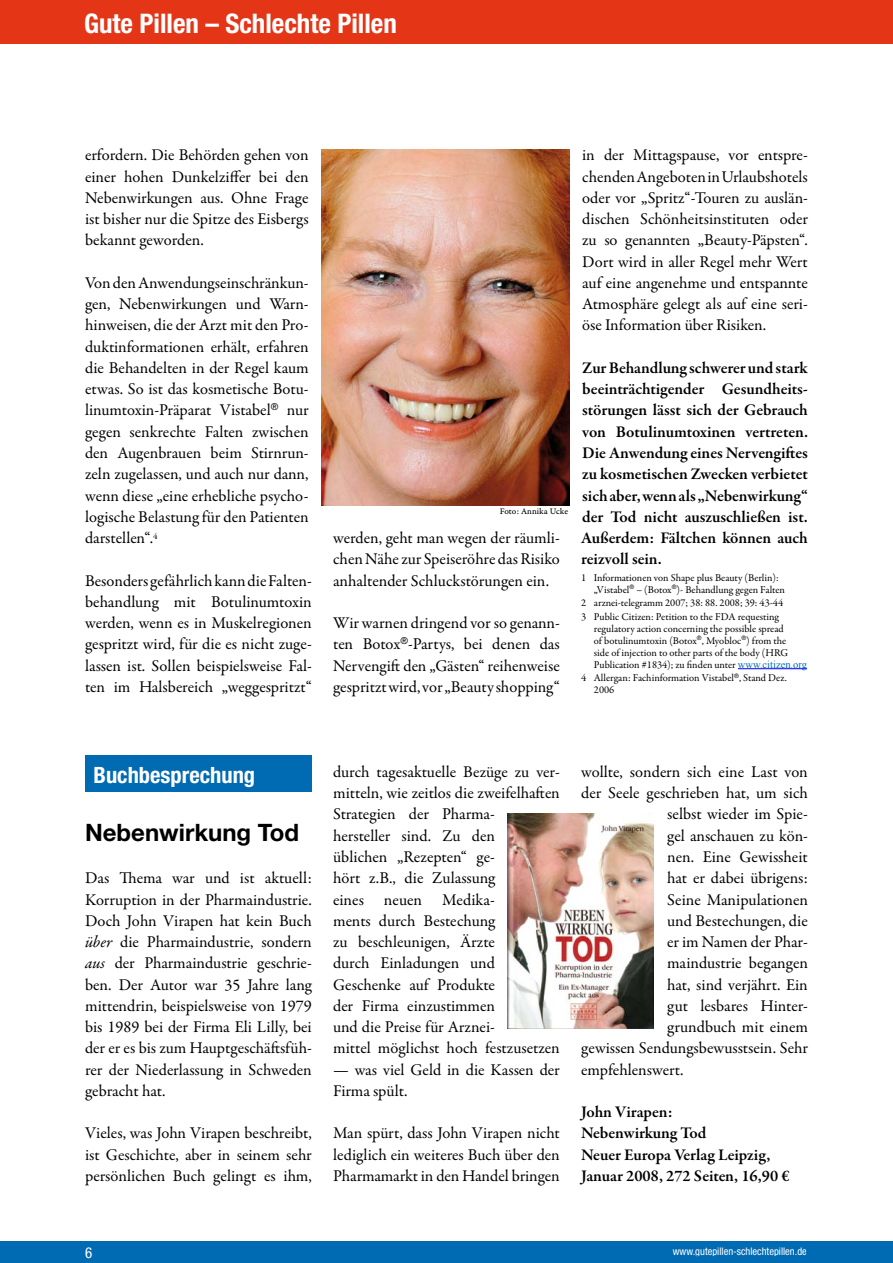
<style>
.page{position:relative;width:893px;height:1263px;background:#fff}
.page>*{position:absolute;margin:0;border:0;box-sizing:border-box;transform-origin:0 0}
.t1{font:700 condensed 27px "Helvetica Neue LT";color:#fff}
.Überschrift_1{font:700 24px "Helvetica Neue LT";color:#000}
.Kastentitel_weiss{font:700 condensed 22.5px "Helvetica Neue LT";color:#fff}
.Fusszeile{font:16.5px/21.3px "Garamond Premr Pro";color:#000;text-align:justify}
.Resumee{font:600 16.5px/21.3px "Garamond Premr Pro";letter-spacing:-.005em;color:#000;text-align:justify}
.t2{font:condensed 15px "Helvetica Neue LT";color:#fff}
.Endnotentext{font:10.5px/12px "Garamond Premr Pro";color:#000}
.Fusszeile-2{font:condensed 10.5px "Helvetica Neue LT";color:#fff}
.Fotograf{font:9px "Garamond Premr Pro Capt";color:#000}
.s1{font-family:"Times New Roman";color:#006ab3}
.s2{font-style:italic}
</style>
<div class="page">
<div style="left:0;top:0;width:893px;height:43px;background:#e53517"></div>
<div style="left:0;top:1241px;width:893px;height:22px;background:#006ab3"></div>
<div style="left:85px;top:756px;width:227px;height:36px;background:#006ab3"></div>
<img style="left:508px;top:813px;width:146px;height:215px">
<hr style="left:738px;top:668px;width:69px;height:1px;background:#00f">
<img style="left:321px;top:150px;width:248px;height:356px">
<p class="t1" style="left:84px;top:7px;width:314px">Gute Pillen – Schlechte Pillen</p>
<p class="Fusszeile" style="left:85px;top:145px;width:225px">erfordern. Die Behörden gehen von einer hohen Dunkelziffer bei den Nebenwirkungen aus. Ohne Frage ist bisher nur die Spitze des Eisbergs bekannt geworden.</p>
<p class="Fusszeile" style="left:85px;top:272px;width:225px">Von den Anwendungseinschränkun&shy;gen, Nebenwirkungen und Warn&shy;hinweisen, die der Arzt mit den Pro&shy;duktinformationen erhält, erfahren die Behandelten in der Regel kaum etwas. So ist das kosmetische Botu&shy;linumtoxin-Präparat Vistabel<sup>®</sup> nur gegen senkrechte Falten zwischen den Augenbrauen beim Stirnrun&shy;zeln zugelassen, und auch nur dann, wenn diese „eine erhebliche psycho&shy;logische Belastung für den Patienten darstellen“.<sup>4</sup></p>
<p class="Fusszeile" style="left:85px;top:570px;width:228px">Besonders gefährlich kann die Falten&shy;behandlung mit Botulinumtoxin werden, wenn es in Muskelregionen gespritzt wird, für die es nicht zuge&shy;lassen ist. Sollen beispielsweise Fal&shy;ten im Halsbereich „weggespritzt“</p>
<p class="Fotograf" style="left:500px;top:506px;width:70px">Foto: Annika Ucke</p>
<p class="Fusszeile" style="left:333px;top:528px;width:228px">werden, geht man wegen der räumli&shy;chen Nähe zur Speiseröhre das Risiko anhaltender Schluckstörungen ein.</p>
<p class="Fusszeile" style="left:333px;top:613px;width:228px">Wir warnen dringend vor so genann&shy;ten Botox<sup>®</sup>-Partys, bei denen das Nervengift den „Gästen“ reihenweise gespritzt wird, vor „Beauty shopping“</p>
<p class="Fusszeile" style="left:582px;top:145px;width:227px">in der Mittagspause, vor entspre&shy;chenden Angeboten in Urlaubshotels oder vor „Spritz“-Touren zu auslän&shy;dischen Schönheitsinstituten oder zu so genannten „Beauty-Päpsten“.<br>Dort wird in aller Regel mehr Wert auf eine angenehme und entspannte Atmosphäre gelegt als auf eine seri&shy;öse Information über Risiken.</p>
<p class="Resumee" style="left:581px;top:357px;width:228px">Zur Behandlung schwerer und stark beeinträchtigender Gesundheits&shy;störungen lässt sich der Gebrauch von Botulinumtoxinen vertreten.<br>Die Anwendung eines Nervengiftes zu kosmetischen Zwecken verbietet sich aber, wenn als „Nebenwirkung“ der Tod nicht auszuschließen ist.<br>Außerdem: Fältchen können auch reizvoll sein.</p>
<p class="Endnotentext" style="left:594px;top:571px;width:193px;text-indent:-13px">1 Informationen von Shape plus Beauty (Berlin): „Vistabel<sup>®</sup> – (Botox<sup>®</sup>)- Behandlung gegen Falten</p>
<p class="Endnotentext" style="left:581px;top:597px;width:203px">2 arznei-telegramm 2007; 38: 88. 2008; 39: 43-44</p>
<p class="Endnotentext" style="left:594px;top:610px;width:215px;text-indent:-13px">3 Public Citizen: Petition to the FDA requesting regulatory action concerning the possible spread<br>of botulinumtoxin (Botox<sup>®</sup>, Myobloc<sup>®</sup>) from the<br>side of injection to other parts of the body (HRG Publication #1834); zu finden unter <span class="s1">www.citizen.org</span></p>
<p class="Endnotentext" style="left:594px;top:672px;width:195px;text-indent:-13px">4 Allergan: Fachinformation Vistabel<sup>®</sup>, Stand Dez.<br>2006</p>
<p class="Kastentitel_weiss" style="left:94px;top:761px;width:163px">Buchbesprechung</p>
<p class="Überschrift_1" style="left:85px;top:817px;width:216px">Nebenwirkung Tod</p>
<p class="Fusszeile" style="left:85px;top:868px;width:228px">Das Thema war und ist aktuell:<br>Korruption in der Pharmaindustrie.<br>Doch John Virapen hat kein Buch <span class="s2">über</span> die Pharmaindustrie, sondern <span class="s2">aus</span> der Pharmaindustrie geschrie&shy;ben. Der Autor war 35 Jahre lang mittendrin, beispielsweise von 1979 bis 1989 bei der Firma Eli Lilly, bei der er es bis zum Hauptgeschäftsfüh&shy;rer der Niederlassung in Schweden gebracht hat.</p>
<p class="Fusszeile" style="left:85px;top:1123px;width:228px">Vieles, was John Virapen beschreibt, ist Geschichte, aber in seinem sehr persönlichen Buch gelingt es ihm,</p>
<p class="Fusszeile" style="left:333px;top:761px;width:228px;text-align:left">durch tagesaktuelle Bezüge zu ver&shy;mitteln, wie zeitlos die zweifelhaften<br>Strategien der Pharma-<br>hersteller sind. Zu den<br>üblichen „Rezepten“ ge-<br>hört z.B., die Zulassung<br>eines neuen Medika-<br>ments durch Bestechung<br>zu beschleunigen, Ärzte<br>durch Einladungen und<br>Geschenke auf Produkte<br>der Firma einzustimmen<br>und die Preise für Arznei-<br>mittel möglichst hoch festzusetzen</p>
<p class="Fusszeile" style="left:333px;top:1059px;width:228px">— was viel Geld in die Kassen der<br>Firma spült.</p>
<p class="Fusszeile" style="left:333px;top:1123px;width:228px">Man spürt, dass John Virapen nicht lediglich ein weiteres Buch über den Pharmamarkt in den Handel bringen</p>
<p class="Fusszeile" style="left:581px;top:761px;width:228px">wollte, sondern sich eine Last von</p>
<p class="Fusszeile" style="left:581px;top:783px;width:228px">der Seele geschrieben hat, um sich</p>
<p class="Fusszeile" style="left:667px;top:804px;width:142px">selbst wieder im Spie-</p>
<p class="Fusszeile" style="left:667px;top:825px;width:142px">gel anschauen zu kön-</p>
<p class="Fusszeile" style="left:667px;top:846px;width:142px">nen. Eine Gewissheit</p>
<p class="Fusszeile" style="left:667px;top:868px;width:142px">hat er dabei übrigens:</p>
<p class="Fusszeile" style="left:667px;top:889px;width:142px">Seine Manipulationen</p>
<p class="Fusszeile" style="left:667px;top:910px;width:142px">und Bestechungen, die</p>
<p class="Fusszeile" style="left:667px;top:931px;width:142px">er im Namen der Phar-</p>
<p class="Fusszeile" style="left:667px;top:953px;width:142px">maindustrie begangen</p>
<p class="Fusszeile" style="left:667px;top:974px;width:142px">hat, sind verjährt. Ein</p>
<p class="Fusszeile" style="left:667px;top:995px;width:142px">gut lesbares Hinter-</p>
<p class="Fusszeile" style="left:667px;top:1017px;width:142px">grundbuch mit einem</p>
<p class="Fusszeile" style="left:581px;top:1038px;width:228px">gewissen Sendungsbewusstsein. Sehr</p>
<p class="Fusszeile" style="left:581px;top:1059px;width:104px">empfehlenswert.</p>
<p class="Resumee" style="left:581px;top:1101px;width:210px;text-align:left">John Virapen:<br>Nebenwirkung Tod<br>Neuer Europa Verlag Leipzig,<br>Januar 2008, 272 Seiten, 16,90 €</p>
<p class="t2" style="left:85px;top:1244px;width:9px">6</p>
<p class="Fusszeile-2" style="left:673px;top:1245px;width:136px">www.gutepillen-schlechtepillen.de</p>
</div>
